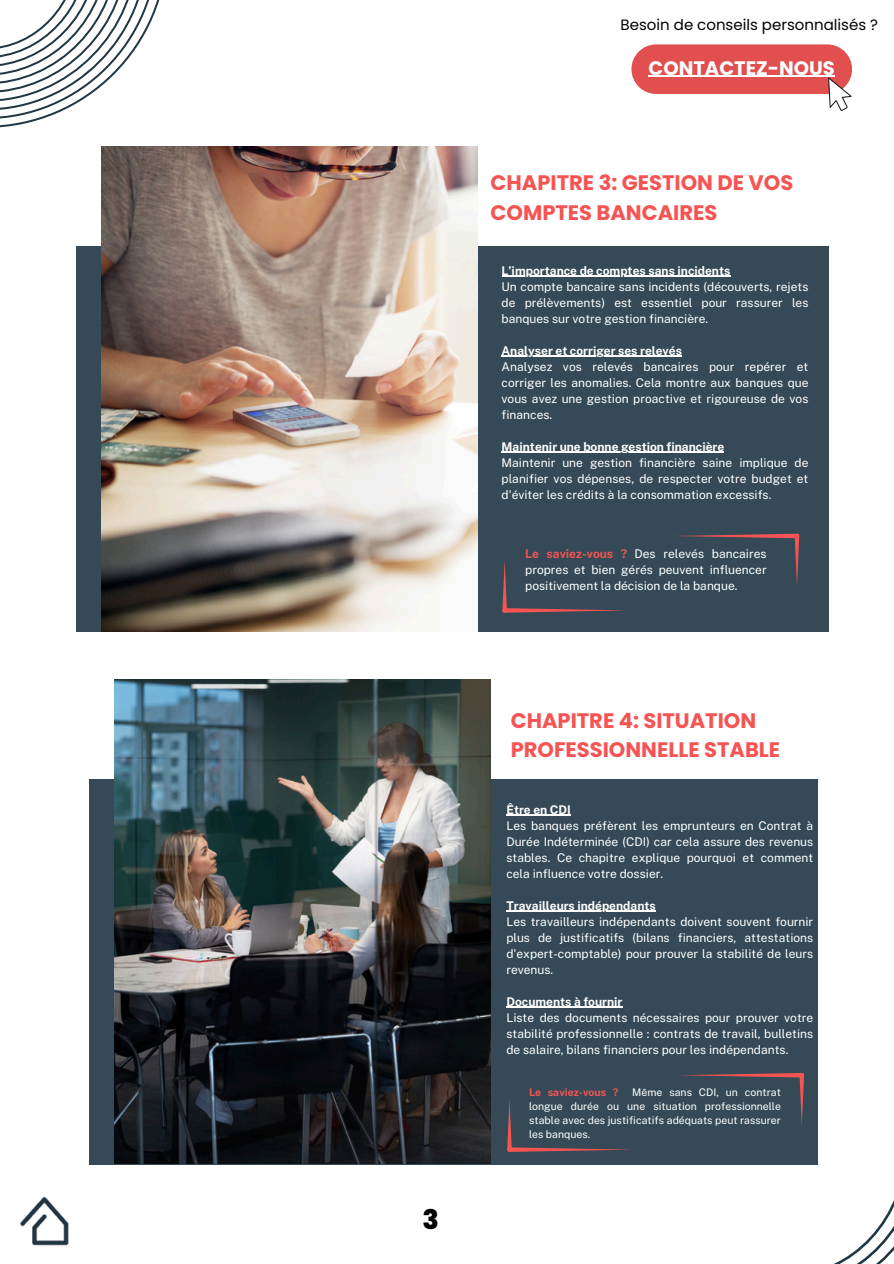
<style>
.page{position:relative;width:894px;height:1264px;background:#fff}
.page>*{position:absolute;margin:0;border:0;box-sizing:border-box;transform-origin:0 0}
.t1{font:800 27px "Poppins";color:#000}
.t2{font:700 21px/29.2px "Poppins";color:#f65353}
.t3{font:700 19.5px "Poppins";color:#fff}
.t4{font:15px "Poppins";color:#000}
.t5{font:12px/16px "Public Sans";color:#fff}
.t6{font:10.5px/14px "Public Sans";color:#fff;text-align:justify}
.t7{font:700 10.5px "Public Sans";color:#f65353}
.s1{font-weight:700}
.s2{font-weight:700;color:#f65353}
</style>
<div class="page">
<div style="left:76px;top:247px;width:751px;height:384px;background:#354a56"></div>
<img style="left:101px;top:147px;width:376px;height:485px">
<div style="left:89px;top:779px;width:728px;height:385px;background:#354a56"></div>
<img style="left:115px;top:679px;width:375px;height:484px">
<svg style="left:631px;top:44px;width:220px;height:67px"></svg>
<img style="left:20px;top:1197px;width:49px;height:49px">
<svg style="left:0;top:0;width:160px;height:128px"></svg>
<svg style="left:507px;top:1100px;width:124px;height:52px"></svg>
<hr style="left:501px;top:276px;width:229px;height:1px;background:#fff">
<hr style="left:501px;top:356px;width:180px;height:1px;background:#fff">
<hr style="left:501px;top:452px;width:223px;height:1px;background:#fff">
<hr style="left:506px;top:814px;width:64px;height:1px;background:#fff">
<hr style="left:506px;top:910px;width:149px;height:1px;background:#fff">
<hr style="left:506px;top:1006px;width:116px;height:1px;background:#fff">
<svg style="left:678px;top:993px;width:215px;height:270px"></svg>
<svg style="left:502px;top:561px;width:124px;height:52px"></svg>
<svg style="left:676px;top:533px;width:123px;height:53px"></svg>
<h3 class="t1" style="left:422px;top:1200px;width:18px">3</h3>
<p class="t4" style="left:620px;top:15px;width:259px">Besoin de conseils personnalisés ?</p>
<h1 class="t3" style="left:648px;top:54px;width:188px">CONTACTEZ-NOUS</h1>
<p class="t2" style="left:490px;top:168px;width:304px">CHAPITRE 3: GESTION DE VOS<br>COMPTES BANCAIRES</p>
<h1 class="t5" style="left:501px;top:262px;width:308px"><span class="s1">L’importance de comptes sans incidents<br></span>Un compte bancaire sans incidents (découverts, rejets de prélèvements) est essentiel pour rassurer les banques sur votre gestion financière.</h1>
<h3 class="t5" style="left:501px;top:342px;width:308px"><span class="s1">Analyser et corriger ses relevés<br></span>Analysez vos relevés bancaires pour repérer et corriger les anomalies. Cela montre aux banques que vous avez une gestion proactive et rigoureuse de vos finances.</h3>
<h3 class="t5" style="left:501px;top:438px;width:308px"><span class="s1">Maintenir une bonne gestion financière<br></span>Maintenir une gestion financière saine implique de planifier vos dépenses, de respecter votre budget et d'éviter les crédits à la consommation excessifs.</h3>
<h3 class="t5" style="left:525px;top:545px;width:243px;text-align:justify"><span class="s2">Le saviez-vous ?</span> Des relevés bancaires propres et bien gérés peuvent influencer positivement la décision de la banque.</h3>
<h3 class="t2" style="left:510px;top:705px;width:271px">CHAPITRE 4: SITUATION<br>PROFESSIONNELLE STABLE</h3>
<h3 class="t5" style="left:506px;top:801px;width:308px"><span class="s1">Être en CDI<br></span>Les banques préfèrent les emprunteurs en Contrat à Durée Indéterminée (CDI) car cela assure des revenus stables. Ce chapitre explique pourquoi et comment cela influence votre dossier.</h3>
<p class="t5" style="left:506px;top:897px;width:308px"><span class="s1">Travailleurs indépendants<br></span>Les travailleurs indépendants doivent souvent fournir plus de justificatifs (bilans financiers, attestations d'expert-comptable) pour prouver la stabilité de leurs revenus.</p>
<p class="t5" style="left:506px;top:993px;width:308px"><span class="s1">Documents à fournir<br></span>Liste des documents nécessaires pour prouver votre stabilité professionnelle : contrats de travail, bulletins de salaire, bilans financiers pour les indépendants.</p>
<h1 class="t7" style="left:529px;top:1085px;width:91px">Le saviez-vous ?</h1>
<h1 class="t6" style="left:529px;top:1084px;width:253px;text-indent:103px">Même sans CDI, un contrat longue durée ou une situation professionnelle stable avec des justificatifs adéquats peut rassurer les banques.</h1>
</div>
